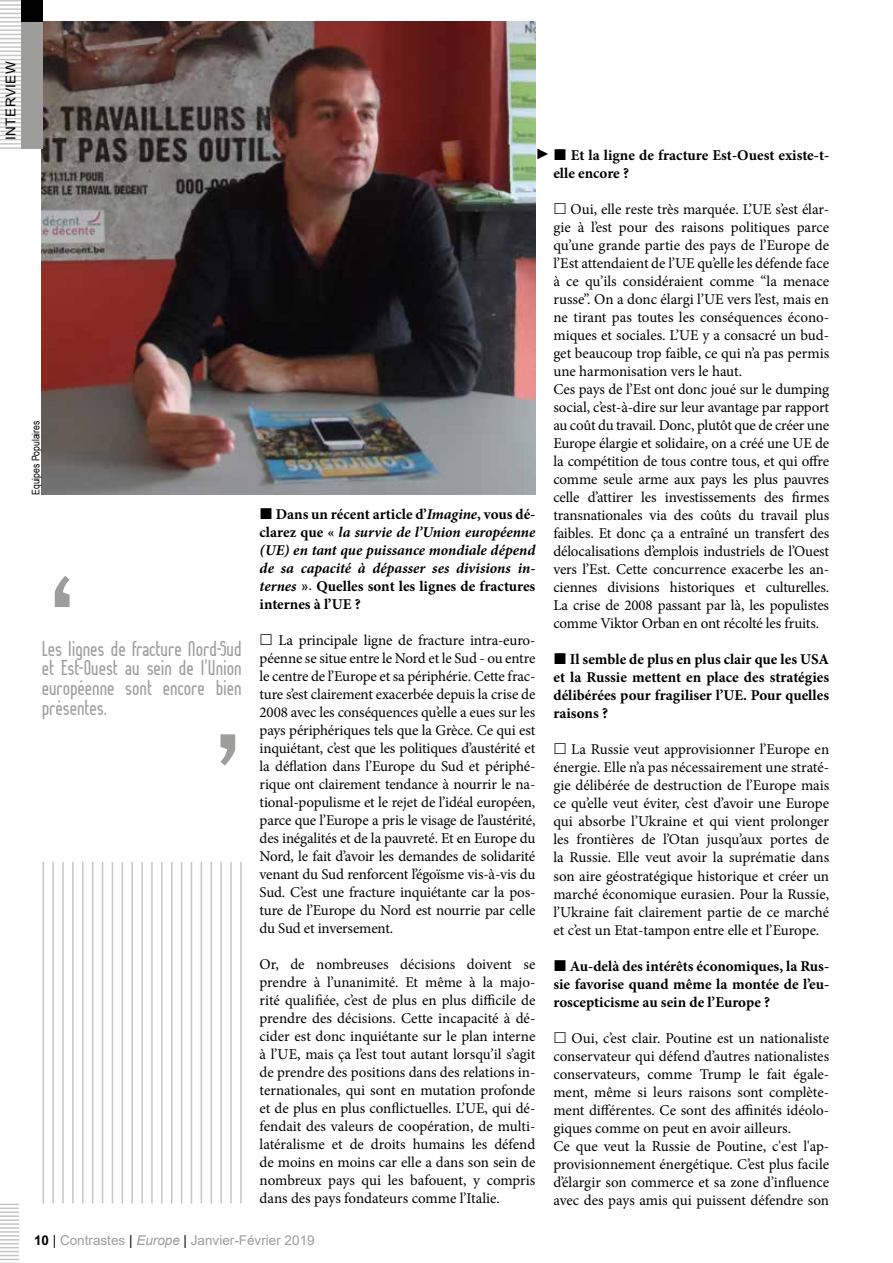
<style>
.page{position:relative;width:893px;height:1263px;background:#fff}
.page>*{position:absolute;margin:0;border:0;box-sizing:border-box;transform-origin:0 0}
.t1{font:180px "Catriel";color:#9d9d9c}
.t2{font:21px/19.5px "Lady Ice";color:#9d9d9c;text-align:justify}
.t3{font:15px/18px "Minion Pro";letter-spacing:-.01em;color:#000;text-align:justify}
.t4{font:700 15px/18px "Minion Pro";color:#000;text-align:justify}
.t5{font:italic 700 15px/18px "Minion Pro";color:#000;text-align:justify}
.t6{font:15px "Arial";color:#000}
.t7{font:13.5px "Arial";color:#9d9d9c}
.t8{font:13.5px "Arial";letter-spacing:.035em;color:#000}
.t9{font:10.5px "Arial Narrow";color:#000}
.s1{font-style:normal}
.s2{font-family:"Calibri";font-weight:400;font-style:normal}
.s3{font-weight:700;color:#000}
.s4{color:#000}
.s5{font-style:italic}
</style>
<div class="page">
<svg style="left:0;top:1203px;width:19px;height:60px"></svg>
<hr style="left:240px;top:862px;width:2px;height:341px;background:#c6c6c6">
<hr style="left:230px;top:862px;width:2px;height:341px;background:#c6c6c6">
<hr style="left:220px;top:862px;width:2px;height:341px;background:#c6c6c6">
<hr style="left:210px;top:862px;width:2px;height:341px;background:#c6c6c6">
<hr style="left:201px;top:862px;width:1px;height:341px;background:#c6c6c6">
<hr style="left:191px;top:862px;width:1px;height:341px;background:#c6c6c6">
<hr style="left:181px;top:862px;width:1px;height:341px;background:#c6c6c6">
<hr style="left:171px;top:862px;width:1px;height:341px;background:#c6c6c6">
<hr style="left:161px;top:862px;width:2px;height:341px;background:#c6c6c6">
<hr style="left:151px;top:862px;width:2px;height:341px;background:#c6c6c6">
<hr style="left:141px;top:862px;width:2px;height:341px;background:#c6c6c6">
<hr style="left:131px;top:862px;width:2px;height:341px;background:#c6c6c6">
<hr style="left:122px;top:862px;width:1px;height:341px;background:#c6c6c6">
<hr style="left:112px;top:862px;width:1px;height:341px;background:#c6c6c6">
<hr style="left:102px;top:862px;width:1px;height:341px;background:#c6c6c6">
<hr style="left:92px;top:862px;width:1px;height:341px;background:#c6c6c6">
<hr style="left:82px;top:862px;width:2px;height:341px;background:#c6c6c6">
<hr style="left:72px;top:862px;width:2px;height:341px;background:#c6c6c6">
<hr style="left:62px;top:862px;width:2px;height:341px;background:#c6c6c6">
<hr style="left:52px;top:862px;width:2px;height:341px;background:#c6c6c6">
<hr style="left:43px;top:862px;width:1px;height:341px;background:#c6c6c6">
<img style="left:42px;top:21px;width:493px;height:474px">
<hr style="left:0;top:0;width:21px;height:2px;background:#c6c6c6">
<hr style="left:0;top:4px;width:21px;height:2px;background:#c6c6c6">
<hr style="left:0;top:8px;width:21px;height:2px;background:#c6c6c6">
<svg style="left:0;top:13px;width:21px;height:5px"></svg>
<hr style="left:0;top:21px;width:21px;height:2px;background:#c6c6c6">
<hr style="left:0;top:25px;width:21px;height:2px;background:#c6c6c6">
<hr style="left:0;top:29px;width:21px;height:2px;background:#c6c6c6">
<svg style="left:0;top:34px;width:21px;height:5px"></svg>
<hr style="left:0;top:42px;width:21px;height:2px;background:#c6c6c6">
<hr style="left:0;top:46px;width:21px;height:2px;background:#c6c6c6">
<svg style="left:0;top:51px;width:21px;height:9px"></svg>
<hr style="left:0;top:63px;width:21px;height:2px;background:#c6c6c6">
<hr style="left:0;top:67px;width:21px;height:2px;background:#c6c6c6">
<svg style="left:0;top:72px;width:21px;height:9px"></svg>
<hr style="left:0;top:84px;width:21px;height:2px;background:#c6c6c6">
<hr style="left:0;top:88px;width:21px;height:2px;background:#c6c6c6">
<svg style="left:0;top:93px;width:21px;height:5px"></svg>
<hr style="left:0;top:101px;width:21px;height:2px;background:#c6c6c6">
<hr style="left:0;top:105px;width:21px;height:2px;background:#c6c6c6">
<hr style="left:0;top:109px;width:21px;height:2px;background:#c6c6c6">
<svg style="left:0;top:114px;width:21px;height:5px"></svg>
<hr style="left:0;top:122px;width:21px;height:2px;background:#c6c6c6">
<hr style="left:0;top:126px;width:21px;height:2px;background:#c6c6c6">
<hr style="left:0;top:130px;width:21px;height:2px;background:#c6c6c6">
<svg style="left:0;top:135px;width:21px;height:5px"></svg>
<hr style="left:0;top:143px;width:21px;height:2px;background:#c6c6c6">
<hr style="left:0;top:147px;width:21px;height:2px;background:#c6c6c6">
<div style="left:21px;top:21px;width:22px;height:128px;background:#9d9d9c"></div>
<div style="left:21px;top:0;width:22px;height:21px;background:#000"></div>
<p class="t8" style="left:2px;top:140px;width:80px;rotate:-90deg">INTERVIEW</p>
<p class="t9" style="left:28px;top:495px;width:76px;rotate:-90deg">Equipes Populaires</p>
<h1 class="t1" style="left:42px;top:535px;width:41px">‘</h1>
<h2 class="t2" style="left:42px;top:638px;width:201px">Les lignes de fracture Nord-Sud et Est-Ouest au sein de l'Union européenne sont encore bien présentes.</h2>
<h1 class="t1" style="left:208px;top:692px;width:41px">’</h1>
<p class="t6" style="left:535px;top:144px;width:16px">►</p>
<p class="t4" style="left:553px;top:146px;width:277px;text-indent:17px">Et la ligne de fracture Est-Ouest existe-t&shy;elle encore ?</p>
<p class="t3" style="left:553px;top:201px;width:277px;text-align:left;text-indent:17px">Oui, elle reste très marquée. L’UE s’est élar&shy;gie à l’est pour des raisons politiques parce qu’une grande partie des pays de l’Europe de l’Est attendaient de l’UE qu’elle les défende face à ce qu’ils considéraient comme “la menace russe”. On a donc élargi l’UE vers l’est, mais en ne tirant pas toutes les conséquences écono&shy;miques et sociales. L’UE y a consacré un bud&shy;get beaucoup trop faible, ce qui n’a pas permis une harmonisation vers le haut.<br>Ces pays de l’Est ont donc joué sur le dumping social, c’est-à-dire sur leur avantage par rapport au coût du travail. Donc, plutôt que de créer une Europe élargie et solidaire, on a créé une UE de la compétition de tous contre tous, et qui offre comme seule arme aux pays les plus pauvres celle d’attirer les investissements des firmes transnationales via des coûts du travail plus faibles. Et donc ça a entraîné un transfert des délocalisations d’emplois industriels de l’Ouest vers l’Est. Cette concurrence exacerbe les an&shy;ciennes divisions historiques et culturelles.<br>La crise de 2008 passant par là, les populistes comme Viktor Orban en ont récolté les fruits.</p>
<p class="t4" style="left:553px;top:650px;width:277px;text-indent:16px">Il semble de plus en plus clair que les USA et la Russie mettent en place des stratégies délibérées pour fragiliser l’UE. Pour quelles raisons ?</p>
<p class="t3" style="left:553px;top:741px;width:277px;text-indent:18px">La Russie veut approvisionner l’Europe en énergie. Elle n’a pas nécessairement une straté&shy;gie délibérée de destruction de l’Europe mais ce qu’elle veut éviter, c’est d’avoir une Europe qui absorbe l’Ukraine et qui vient prolonger les frontières de l’Otan jusqu’aux portes de la Russie. Elle veut avoir la suprématie dans son aire géostratégique historique et créer un marché économique eurasien. Pour la Russie, l’Ukraine fait clairement partie de ce marché et c’est un Etat-tampon entre elle et l’Europe.</p>
<p class="t4" style="left:553px;top:956px;width:277px;text-indent:16px">Au-delà des intérêts économiques, la Rus&shy;sie favorise quand même la montée de l’eu&shy;roscepticisme au sein de l’Europe ?</p>
<p class="t3" style="left:553px;top:1029px;width:277px;text-align:left;text-indent:18px">Oui, c’est clair. Poutine est un nationaliste conservateur qui défend d’autres nationalistes conservateurs, comme Trump le fait égale&shy;ment, même si leurs raisons sont complète&shy;ment différentes. Ce sont des affinités idéolo&shy;giques comme on peut en avoir ailleurs.<br>Ce que veut la Russie de Poutine, c'est l'ap&shy;provisionnement énergétique. C’est plus facile d’élargir son commerce et sa zone d’influence avec des pays amis qui puissent défendre son</p>
<p class="t5" style="left:260px;top:505px;width:277px;text-indent:16px"><span class="s1">Dans un récent article d’</span>Imagine<span class="s1">, vous dé&shy;clarez que «</span> la survie de l’Union européenne (UE) en tant que puissance mondiale dépend de sa capacité à dépasser ses divisions in&shy;ternes <span class="s2">».</span> <span class="s1">Quelles sont les lignes de fractures internes à l’UE ?</span></p>
<p class="t3" style="left:260px;top:631px;width:277px;text-indent:19px">La principale ligne de fracture intra-euro&shy;péenne se situe entre le Nord et le Sud - ou entre le centre de l’Europe et sa périphérie. Cette frac&shy;ture s’est clairement exacerbée depuis la crise de 2008 avec les conséquences qu’elle a eues sur les pays périphériques tels que la Grèce. Ce qui est inquiétant, c’est que les politiques d’austérité et la déflation dans l’Europe du Sud et périphé&shy;rique ont clairement tendance à nourrir le na&shy;tional-populisme et le rejet de l’idéal européen, parce que l’Europe a pris le visage de l’austérité, des inégalités et de la pauvreté. Et en Europe du Nord, le fait d’avoir les demandes de solidarité venant du Sud renforcent l’égoïsme vis-à-vis du Sud. C’est une fracture inquiétante car la pos&shy;ture de l’Europe du Nord est nourrie par celle du Sud et inversement.</p>
<p class="t3" style="left:260px;top:955px;width:277px">Or, de nombreuses décisions doivent se prendre à l’unanimité. Et même à la majo&shy;rité qualifiée, c’est de plus en plus difficile de prendre des décisions. Cette incapacité à dé&shy;cider est donc inquiétante sur le plan interne à l’UE, mais ça l’est tout autant lorsqu’il s’agit de prendre des positions dans des relations in&shy;ternationales, qui sont en mutation profonde et de plus en plus conflictuelles. L’UE, qui dé&shy;fendait des valeurs de coopération, de multi&shy;latéralisme et de droits humains les défend de moins en moins car elle a dans son sein de nombreux pays qui les bafouent, y compris dans des pays fondateurs comme l’Italie.</p>
<p class="t7" style="left:34px;top:1231px;width:282px"><span class="s3">10</span> <span class="s4">|</span> Contrastes <span class="s4">|</span> <span class="s5">Europe</span> <span class="s4">|</span> Janvier-Février 2019</p>
</div>
